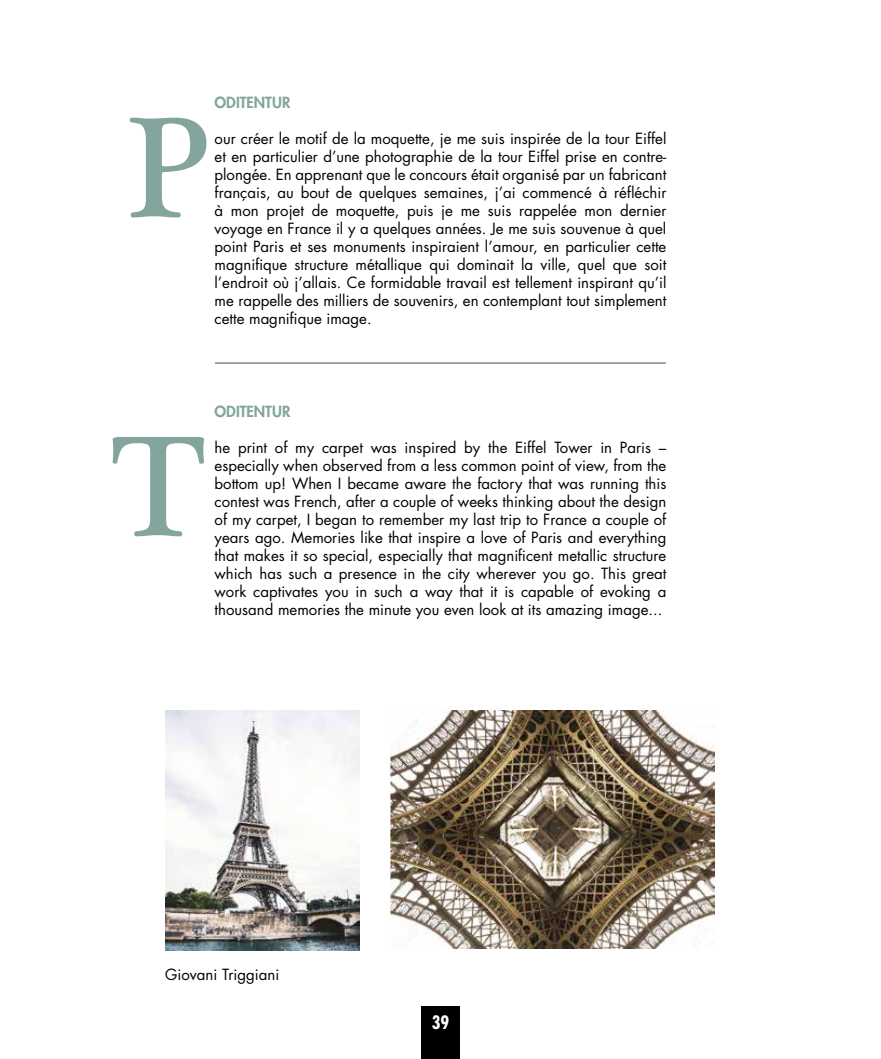
<style>
.page{position:relative;width:881px;height:1059px;background:#fff}
.page>*{position:absolute;margin:0;border:0;box-sizing:border-box;transform-origin:0 0}
.t1{font:146.4px "Plantagenet Cherokee";color:#83a59d}
.t2{font:700 condensed 18px "Futura";color:#fff}
.t3{font:15px/18px "Futura";color:#000;text-align:justify}
.t4{font:800 15px "Futura";color:#83a59d}
</style>
<div class="page">
<img style="left:165px;top:710px;width:194px;height:240px">
<img style="left:390px;top:710px;width:324px;height:238px">
<div style="left:421px;top:1006px;width:39px;height:53px;background:#000"></div>
<hr style="left:215px;top:362px;width:450px;height:2px;background:#8f8589">
<p class="t1" style="left:126px;top:83px;width:84px">P</p>
<p class="t4" style="left:214px;top:93px;width:77px">ODITENTUR</p>
<p class="t3" style="left:214px;top:130px;width:453px">our créer le motif de la moquette, je me suis inspirée de la tour Eiffel et en particulier d’une photographie de la tour Eiffel prise en contre&shy;plongée. En apprenant que le concours était organisé par un fabricant français, au bout de quelques semaines, j’ai commencé à réfléchir à mon projet de moquette, puis je me suis rappelée mon dernier voyage en France il y a quelques années. Je me suis souvenue à quel point Paris et ses monuments inspiraient l’amour, en particulier cette magnifique structure métallique qui dominait la ville, quel que soit l’endroit où j’allais. Ce formidable travail est tellement inspirant qu’il me rappelle des milliers de souvenirs, en contemplant tout simplement cette magnifique image.</p>
<p class="t1" style="left:111px;top:401px;width:96px">T</p>
<p class="t4" style="left:214px;top:402px;width:77px">ODITENTUR</p>
<p class="t3" style="left:214px;top:438px;width:453px">he print of my carpet was inspired by the Eiffel Tower in Paris – especially when observed from a less common point of view, from the bottom up! When I became aware the factory that was running this contest was French, after a couple of weeks thinking about the design of my carpet, I began to remember my last trip to France a couple of years ago. Memories like that inspire a love of Paris and everything that makes it so special, especially that magnificent metallic structure which has such a presence in the city wherever you go. This great work captivates you in such a way that it is capable of evoking a thousand memories the minute you even look at its amazing image...</p>
<p class="t3" style="left:165px;top:965px;width:115px">Giovani Triggiani</p>
<p class="t2" style="left:431px;top:1011px;width:19px">39</p>
</div>
